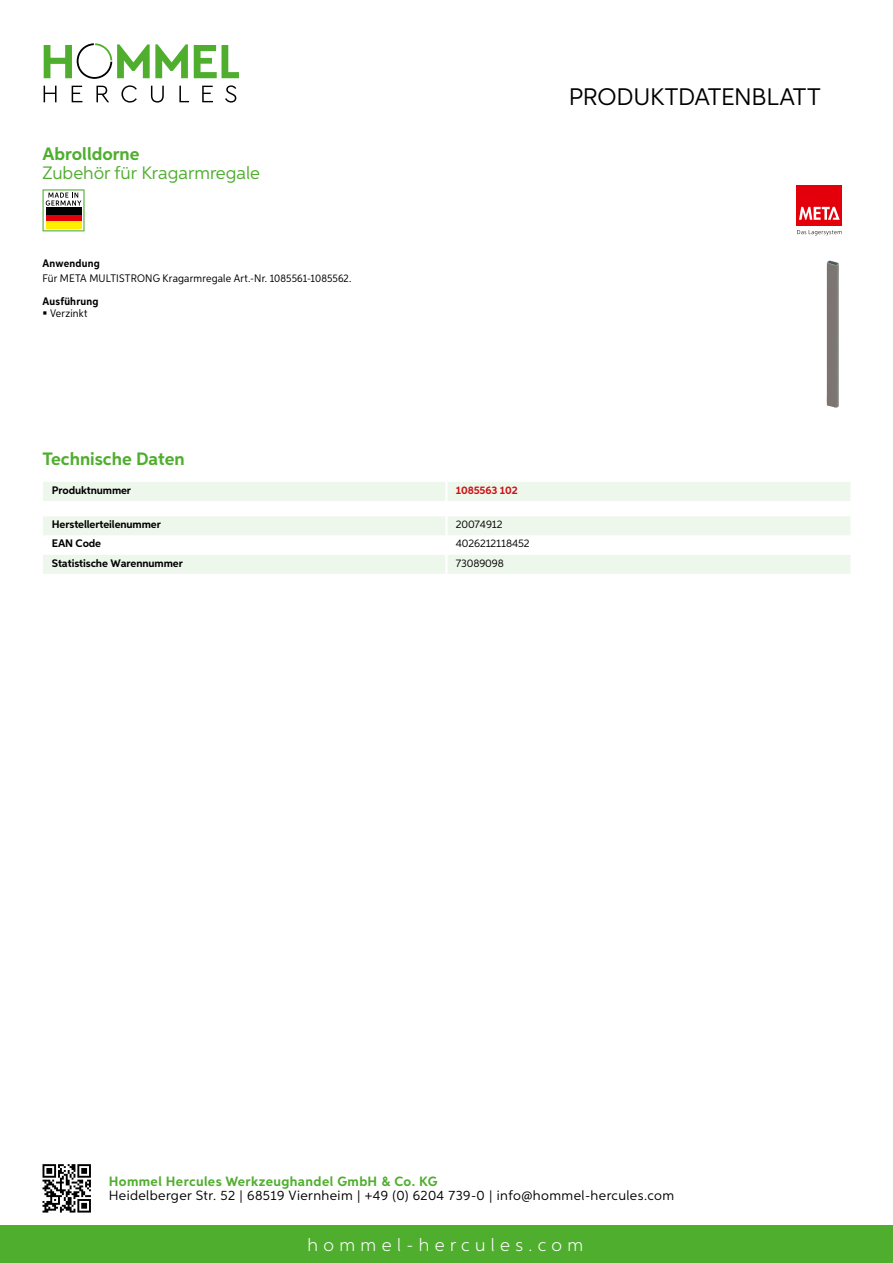
<style>
.page{position:relative;width:893px;height:1263px;background:#fff}
.page>*{position:absolute;margin:0;border:0;box-sizing:border-box;transform-origin:0 0}
.t1{font:24px "Aspira";letter-spacing:-.01em;color:#000}
.t2{font:700 18px "Aspira";color:#50ae2f}
.t3{font:18px "Aspira";color:#50ae2f}
.t4{font:300 18px "Aspira";letter-spacing:.3em;color:#fff}
.t5{font:13.5px "Aspira";letter-spacing:.03em;color:#000}
.t6{font:700 13.5px "Aspira";letter-spacing:.03em;color:#50ae2f}
.t7{font:700 10.95px "Aspira";letter-spacing:-.01em;color:#000}
.t8{font:10.95px "Aspira Nar";letter-spacing:.015em;color:#000}
.t9{font:10.95px "Aspira";letter-spacing:-.01em;color:#000}
.t10{font:700 10.95px "Aspira Nar";letter-spacing:.02em;color:#000}
.t11{font:700 10.95px "Aspira";letter-spacing:-.01em;color:#cd1013}
</style>
<div class="page">
<div style="left:0;top:1226px;width:893px;height:37px;background:#50ae2f"></div>
<svg style="left:43px;top:1164px;width:48px;height:48px"></svg>
<svg style="left:194px;top:45px;width:45px;height:33px"></svg>
<svg style="left:44px;top:43px;width:144px;height:36px"></svg>
<svg style="left:44px;top:86px;width:13px;height:16px"></svg>
<svg style="left:72px;top:86px;width:10px;height:16px"></svg>
<svg style="left:96px;top:86px;width:13px;height:16px"></svg>
<svg style="left:121px;top:85px;width:16px;height:18px"></svg>
<svg style="left:151px;top:86px;width:13px;height:17px"></svg>
<svg style="left:179px;top:86px;width:10px;height:16px"></svg>
<svg style="left:202px;top:86px;width:11px;height:16px"></svg>
<svg style="left:225px;top:85px;width:11px;height:18px"></svg>
<div style="left:43px;top:482px;width:807px;height:19px;background:#eef7eb"></div>
<hr style="left:445px;top:482px;width:3px;height:19px;background:#fff">
<svg style="left:43px;top:516px;width:807px;height:58px"></svg>
<hr style="left:445px;top:555px;width:3px;height:19px;background:#fff">
<svg style="left:43px;top:189px;width:42px;height:42px"></svg>
<div style="left:46px;top:214px;width:35px;height:7px;background:#e3000b"></div>
<div style="left:46px;top:208px;width:35px;height:7px;background:#000"></div>
<div style="left:46px;top:221px;width:35px;height:7px;background:#ffed00"></div>
<img style="left:826px;top:260px;width:13px;height:147px">
<div style="left:797px;top:185px;width:45px;height:40px;background:#e3000b"></div>
<svg style="left:799px;top:207px;width:41px;height:13px"></svg>
<svg style="left:797px;top:230px;width:45px;height:5px"></svg>
<h2 class="t2" style="left:43px;top:142px;width:99px">Abrolldorne</h2>
<h2 class="t3" style="left:43px;top:162px;width:219px">Zubehör für Kragarmregale</h2>
<p class="t10" style="left:43px;top:257px;width:59px">Anwendung</p>
<p class="t8" style="left:43px;top:272px;width:310px">Für META MULTISTRONG Kragarmregale Art.-Nr. 1085561-1085562.</p>
<p class="t10" style="left:43px;top:294px;width:58px">Ausführung</p>
<p class="t8" style="left:50px;top:307px;width:39px">Verzinkt</p>
<h1 class="t1" style="left:569px;top:82px;width:253px">Produktdatenblatt</h1>
<h2 class="t2" style="left:43px;top:448px;width:144px">Technische Daten</h2>
<p class="t7" style="left:52px;top:483px;width:81px">Produktnummer</p>
<p class="t11" style="left:456px;top:483px;width:63px">1085563 102</p>
<p class="t7" style="left:52px;top:518px;width:111px">Herstellerteilenummer</p>
<p class="t9" style="left:456px;top:518px;width:48px">20074912</p>
<p class="t7" style="left:52px;top:537px;width:51px">EAN Code</p>
<p class="t9" style="left:456px;top:537px;width:75px">4026212118452</p>
<p class="t7" style="left:52px;top:556px;width:132px">Statistische Warennummer</p>
<p class="t9" style="left:456px;top:556px;width:49px">73089098</p>
<p class="t6" style="left:109px;top:1172px;width:330px">Hommel Hercules Werkzeughandel GmbH &amp; Co. KG</p>
<p class="t5" style="left:109px;top:1187px;width:567px">Heidelberger Str. 52 | 68519 Viernheim | +49 (0) 6204 739-0 | info@hommel-hercules.com</p>
<h2 class="t4" style="left:307px;top:1234px;width:277px">hommel-hercules.com</h2>
</div>
